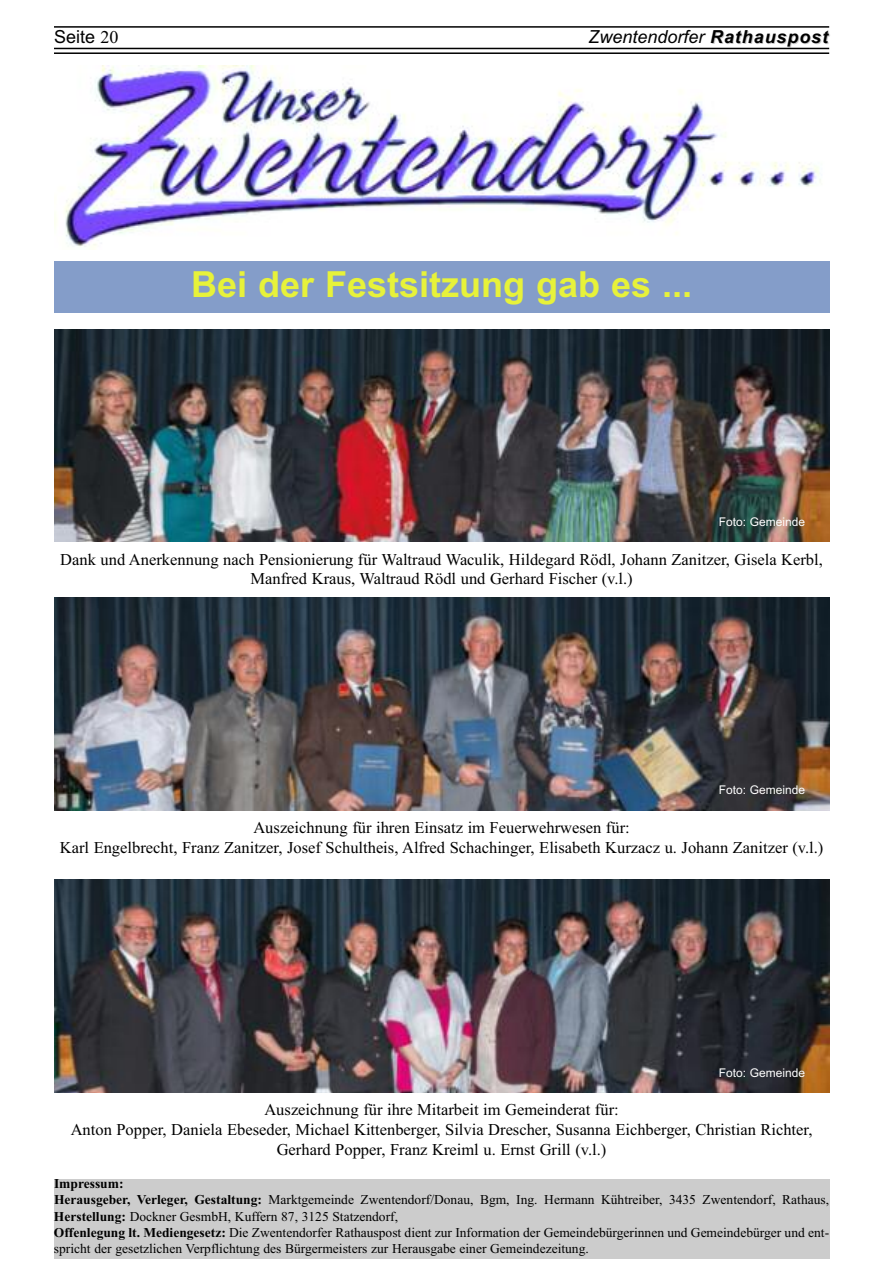
<style>
.page{position:relative;width:893px;height:1263px;background:#fff}
.page>*{position:absolute;margin:0;border:0;box-sizing:border-box;transform-origin:0 0}
.t1{font:700 36px "Arial";color:#e7f23a}
.t2{font:italic 18px "Arial";color:#000}
.t3{font:18px "Arial";color:#000}
.t4{font:16.5px/19.8px "Times New Roman";color:#000;text-align:center}
.t5{font:13.5px/16.2px "Times New Roman";color:#000}
.t6{font:12px "Arial";color:#fff}
.s1{font-family:"Times New Roman"}
.s2{font-weight:700}
</style>
<div class="page">
<hr style="left:54px;top:26px;width:775px;height:2px;background:#000">
<hr style="left:54px;top:48px;width:775px;height:1px;background:#000">
<hr style="left:54px;top:52px;width:775px;height:2px;background:#000">
<img style="left:54px;top:329px;width:775px;height:213px">
<div style="left:54px;top:262px;width:775px;height:51px;background:#849dc9"></div>
<img style="left:54px;top:66px;width:767px;height:183px">
<div style="left:54px;top:1179px;width:775px;height:80px;background:#ccc"></div>
<img style="left:54px;top:598px;width:775px;height:212px">
<img style="left:54px;top:880px;width:775px;height:212px">
<p class="t3" style="left:54px;top:26px;width:66px">Seite <span class="s1">20</span></p>
<p class="t2" style="left:589px;top:26px;width:241px">Zwentendorfer <span class="s2">Rathauspost</span></p>
<h1 class="t1" style="left:191px;top:263px;width:503px">Bei der Festsitzung gab es ...</h1>
<p class="t6" style="left:719px;top:514px;width:88px">Foto: Gemeinde</p>
<p class="t4" style="left:60px;top:549px;width:764px">Dank und Anerkennung nach Pensionierung für Waltraud Waculik, Hildegard Rödl, Johann Zanitzer, Gisela Kerbl,<br>Manfred Kraus, Waltraud Rödl und Gerhard Fischer (v.l.)</p>
<p class="t6" style="left:719px;top:783px;width:88px">Foto: Gemeinde</p>
<p class="t4" style="left:60px;top:818px;width:765px">Auszeichnung für ihren Einsatz im Feuerwehrwesen für:<br>Karl Engelbrecht, Franz Zanitzer, Josef Schultheis, Alfred Schachinger, Elisabeth Kurzacz u. Johann Zanitzer (v.l.)</p>
<p class="t6" style="left:719px;top:1065px;width:88px">Foto: Gemeinde</p>
<p class="t4" style="left:71px;top:1100px;width:743px">Auszeichnung für ihre Mitarbeit im Gemeinderat für:<br>Anton Popper, Daniela Ebeseder, Michael Kittenberger, Silvia Drescher, Susanna Eichberger, Christian Richter,<br>Gerhard Popper, Franz Kreiml u. Ernst Grill (v.l.)</p>
<p class="t5" style="left:54px;top:1175px;width:777px"><span class="s2">Impressum:<br>Herausgeber, Verleger, Gestaltung:</span> Marktgemeinde Zwentendorf/Donau, Bgm, Ing. Hermann Kühtreiber, 3435 Zwentendorf, Rathaus, <span class="s2">Herstellung:</span> Dockner GesmbH, Kuffern 87, 3125 Statzendorf,<br><span class="s2">Offenlegung lt. Mediengesetz:</span> Die Zwentendorfer Rathauspost dient zur Information der Gemeindebürgerinnen und Gemeindebürger und ent&shy;spricht der gesetzlichen Verpflichtung des Bürgermeisters zur Herausgabe einer Gemeindezeitung.</p>
</div>
